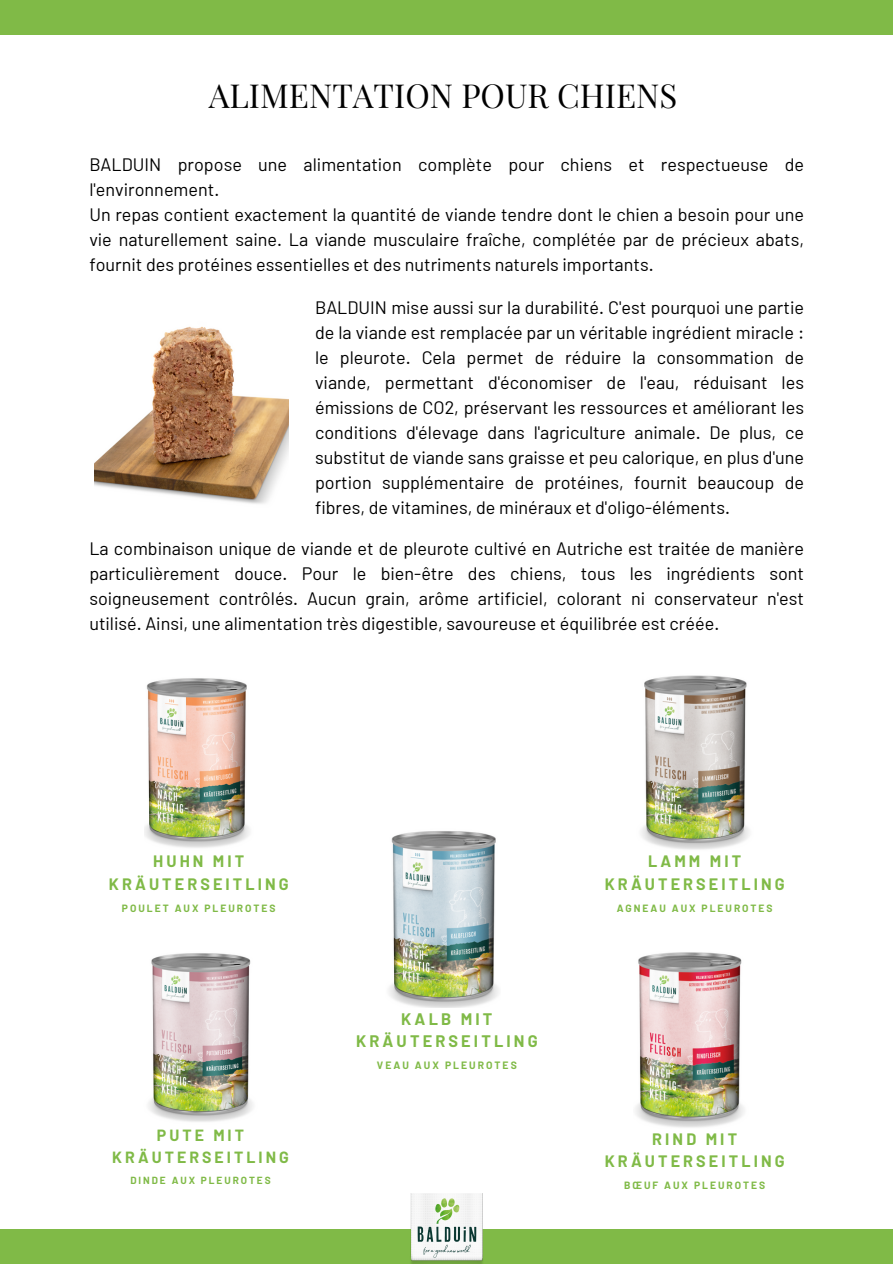
<style>
.page{position:relative;width:893px;height:1264px;background:#fff}
.page>*{position:absolute;margin:0;border:0;box-sizing:border-box;transform-origin:0 0}
.t1{font:33px "Playfair Display";color:#000}
.t2{font:18px/25px "Barlow";color:#000;text-align:justify}
.t3{font:700 16.35px/22.2px "Barlow";letter-spacing:.19em;color:#80ba47;text-align:center}
.t4{font:700 16.2px/22px "Barlow";letter-spacing:.19em;color:#80ba47;text-align:center}
.t5{font:700 15.9px/21.6px "Barlow";letter-spacing:.19em;color:#80ba47;text-align:center}
.t6{font:700 10.35px "Barlow";letter-spacing:.19em;color:#80ba47}
.t7{font:700 10.2px "Barlow";letter-spacing:.19em;color:#80ba47}
.t8{font:700 10.05px "Barlow";letter-spacing:.19em;color:#80ba47}
</style>
<div class="page">
<div style="left:0;top:0;width:892px;height:34px;background:#80ba47"></div>
<img style="left:144px;top:678px;width:106px;height:170px">
<img style="left:389px;top:831px;width:110px;height:177px">
<img style="left:148px;top:953px;width:105px;height:169px">
<img style="left:635px;top:952px;width:109px;height:176px">
<img style="left:641px;top:675px;width:108px;height:175px">
<div style="left:0;top:1229px;width:892px;height:34px;background:#80ba47"></div>
<img style="left:95px;top:326px;width:193px;height:178px">
<img style="left:410px;top:1193px;width:73px;height:70px">
<h3 class="t1" style="left:209px;top:72px;width:470px">ALIMENTATION POUR CHIENS</h3>
<p class="t2" style="left:89px;top:152px;width:716px;text-align:left">BALDUIN propose une alimentation complète pour chiens et respectueuse de l'environnement.<br>Un repas contient exactement la quantité de viande tendre dont le chien a besoin pour une vie naturellement saine. La viande musculaire fraîche, complétée par de précieux abats, fournit des protéines essentielles et des nutriments naturels importants.</p>
<p class="t2" style="left:315px;top:294px;width:490px">BALDUIN mise aussi sur la durabilité. C'est pourquoi une partie de la viande est remplacée par un véritable ingrédient miracle : le pleurote. Cela permet de réduire la consommation de viande, permettant d'économiser de l'eau, réduisant les émissions de CO2, préservant les ressources et améliorant les conditions d'élevage dans l'agriculture animale. De plus, ce substitut de viande sans graisse et peu calorique, en plus d'une portion supplémentaire de protéines, fournit beaucoup de fibres, de vitamines, de minéraux et d'oligo-éléments.</p>
<h4 class="t2" style="left:89px;top:536px;width:716px">La combinaison unique de viande et de pleurote cultivé en Autriche est traitée de manière particulièrement douce. Pour le bien-être des chiens, tous les ingrédients sont soigneusement contrôlés. Aucun grain, arôme artificiel, colorant ni conservateur n'est utilisé. Ainsi, une alimentation très digestible, savoureuse et équilibrée est créée.</h4>
<p class="t4" style="left:109px;top:850px;width:181px">HUHN MIT<br>KRÄUTERSEITLING</p>
<h3 class="t7" style="left:122px;top:901px;width:155px">POULET AUX PLEUROTES</h3>
<p class="t5" style="left:112px;top:1123px;width:178px">PUTE MIT<br>KRÄUTERSEITLING</p>
<h4 class="t8" style="left:130px;top:1174px;width:142px">DINDE AUX PLEUROTES</h4>
<h3 class="t3" style="left:356px;top:1006px;width:183px">KALB MIT<br>KRÄUTERSEITLING</h3>
<p class="t6" style="left:377px;top:1058px;width:141px">VEAU AUX PLEUROTES</p>
<h4 class="t4" style="left:604px;top:850px;width:181px">LAMM MIT<br>KRÄUTERSEITLING</h4>
<p class="t7" style="left:616px;top:901px;width:157px">AGNEAU AUX PLEUROTES</p>
<p class="t4" style="left:604px;top:1127px;width:181px">RIND MIT<br>KRÄUTERSEITLING</p>
<h2 class="t7" style="left:624px;top:1178px;width:142px">BŒUF AUX PLEUROTES</h2>
</div>
